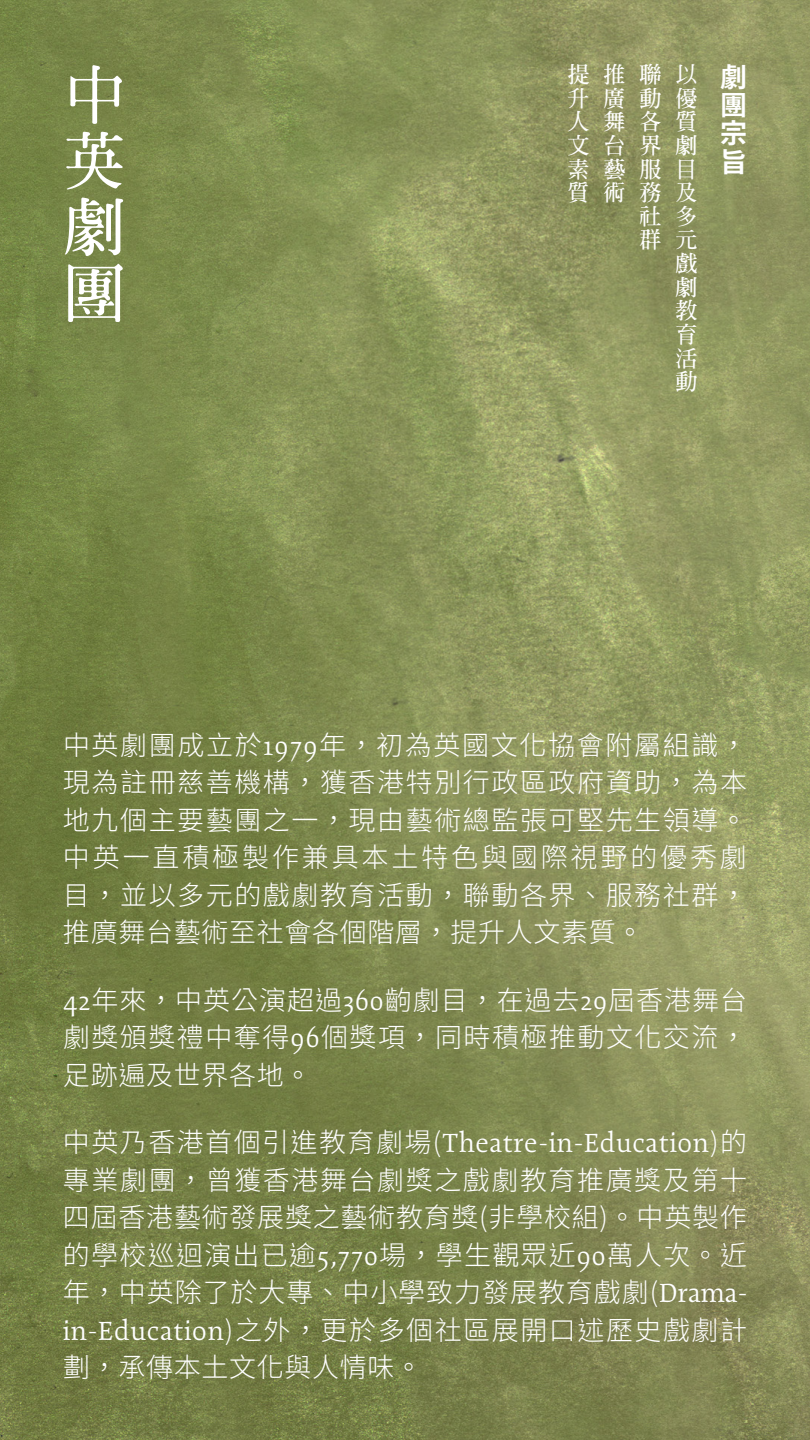
<style>
.page{position:relative;width:810px;height:1440px;background:#fff}
.page>*{position:absolute;margin:0;border:0;box-sizing:border-box;transform-origin:0 0}
.t1{font:700 63px/66.2px "Han Wang Ming";color:#fff;text-align:justify}
.t2{font:300 27px/37.5px "Noto Sans CJ Ktc";letter-spacing:.035em;color:#fff;text-align:justify}
.t3{font:700 27px/28.3px "Noto Sans CJ Ktc";color:#fff;text-align:justify}
.t4{font:700 22.5px/23.6px "Han Wang Ming";color:#fff;text-align:justify}
.s1{font-family:"Cartier Book Std";font-weight:400;font-size:29.7px}
</style>
<div class="page">
<img style="left:0;top:0;width:810px;height:1440px">
<h1 class="t1" style="left:63px;top:62px;width:63px">中英劇團</h1>
<p class="t4" style="left:567px;top:63px;width:24px">提升人文素質</p>
<p class="t4" style="left:603px;top:63px;width:24px">推廣舞台藝術</p>
<p class="t4" style="left:639px;top:63px;width:24px">聯動各界服務社群</p>
<p class="t4" style="left:675px;top:63px;width:24px">以優質劇目及多元戲劇教育活動</p>
<p class="t3" style="left:720px;top:63px;width:27px">劇團宗旨</p>
<p class="t2" style="left:63px;top:726px;width:686px">中英劇團成立於<span class="s1">1979</span>年，初為英國文化協會附屬組識，現為註冊慈善機構，獲香港特別行政區政府資助，為本地九個主要藝團之一，現由藝術總監張可堅先生領導。中英一直積極製作兼具本土特色與國際視野的優秀劇目，並以多元的戲劇教育活動，聯動各界、服務社群，推廣舞台藝術至社會各個階層，提升人文素質。</p>
<p class="t2" style="left:63px;top:981px;width:686px"><span class="s1">42</span>年來，中英公演超過<span class="s1">360</span>齣劇目，在過去<span class="s1">29</span>屆香港舞台劇獎頒獎禮中奪得<span class="s1">96</span>個獎項，同時積極推動文化交流，足跡遍及世界各地。</p>
<p class="t2" style="left:63px;top:1124px;width:686px">中英乃香港首個引進教育劇場(<span class="s1">Theatre</span>-<span class="s1">in</span>-<span class="s1">Education</span>)的專業劇團，曾獲香港舞台劇獎之戲劇教育推廣獎及第十四屆香港藝術發展獎之藝術教育獎(非學校組)。中英製作的學校巡迴演出已逾<span class="s1">5,770</span>場，學生觀眾近<span class="s1">90</span>萬人次。近年，中英除了於大專、中小學致力發展教育戲劇(<span class="s1">Drama&shy;in</span>-<span class="s1">Education</span>)之外，更於多個社區展開口述歷史戲劇計劃，承傳本土文化與人情味。</p>
</div>
